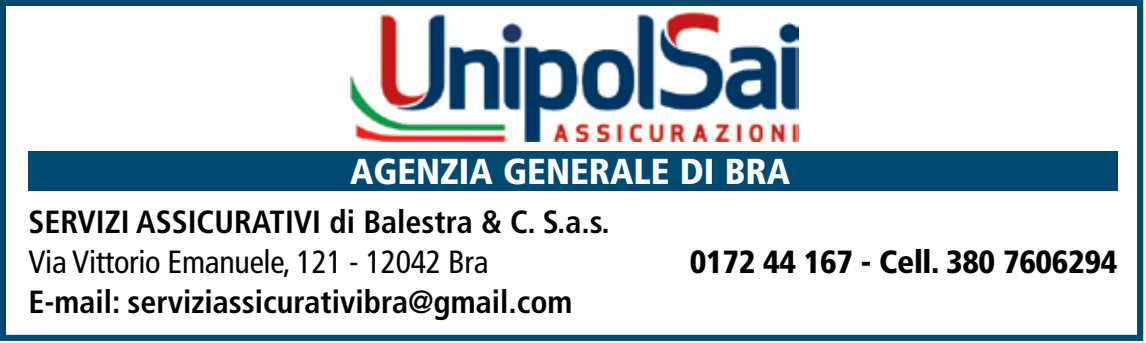
<style>
.page{position:relative;width:1146px;height:343px;background:#fff}
.page>*{position:absolute;margin:0;border:0;box-sizing:border-box;transform-origin:0 0}
.t1{font:900 condensed 36px "Frutiger LT Std";color:#fefefe}
.t2{font:700 condensed 32px "Frutiger LT Std";color:#000}
.t3{font:condensed 32px "Frutiger LT Std";letter-spacing:-.01em;color:#000}
.t4{font:900 condensed 32px "Frutiger LT Std";letter-spacing:-.01em;color:#000}
</style>
<div class="page">
<img style="left:350px;top:11px;width:448px;height:131px">
<div style="left:28px;top:151px;width:1089px;height:39px;background:#004a72"></div>
<div style="left:0;top:0;width:1142px;height:340px;border:6px solid #004a72"></div>
<p class="t1" style="left:350px;top:150px;width:441px">AGENZIA GENERALE DI BRA</p>
<p class="t2" style="left:28px;top:202px;width:583px">SERVIZI ASSICURATIVI di Balestra &amp; C. S.a.s.</p>
<p class="t3" style="left:28px;top:242px;width:461px">Via Vittorio Emanuele, 121 - 12042 Bra</p>
<p class="t4" style="left:689px;top:242px;width:429px">0172 44 167 - Cell. 380 7606294</p>
<p class="t2" style="left:28px;top:282px;width:545px">E-mail: serviziassicurativibra@gmail.com</p>
</div>
